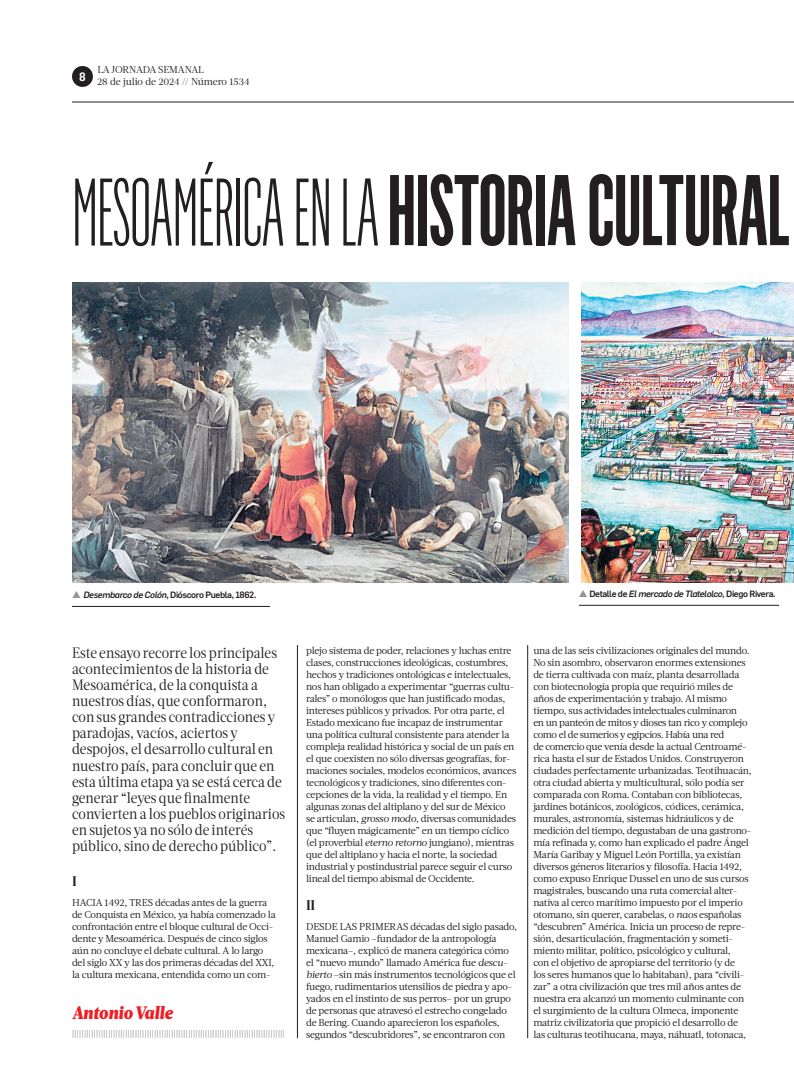
<style>
.page{position:relative;width:794px;height:1083px;background:#fff}
.page>*{position:absolute;margin:0;border:0;box-sizing:border-box;transform-origin:0 0}
.t1{font:600 98.3px "Flama Ultracond";letter-spacing:-.005em;color:#231f20;scale:.9 1}
.t2{font:italic 900 18px "Acta";color:#ee1d23;scale:.9 1}
.t3{font:15px/16px "Acta Deck";letter-spacing:.005em;color:#231f20;scale:.9 1}
.t4{font:700 14px "Acta Headline";color:#231f20}
.t5{font:600 11.9px "Flama Semicond";color:#fff}
.t6{font:10px/12px "Acta";letter-spacing:-.02em;color:#231f20}
.t7{font:10px/12px "Acta Deck";letter-spacing:-.01em;color:#231f20}
.t8{font:italic 500 9px "Flama";letter-spacing:-.04em;color:#231f20}
.t9{font:500 9px "Flama";letter-spacing:-.04em;color:#231f20}
.t10{font:300 8.5px "Acta";color:#231f20}
.s1{font-weight:300;font-size:94px}
.s2{color:#939598}
.s3{font-style:italic}
.s4{font-style:normal}
</style>
<div class="page">
<hr style="left:72px;top:102px;width:722px;height:1px;background:#231f20">
<div style="left:72px;top:66px;width:21px;height:21px;background:#231f20;border-radius:50%"></div>
<hr style="left:297px;top:645px;width:1px;height:393px;background:#231f20">
<hr style="left:527px;top:645px;width:1px;height:393px;background:#231f20">
<hr style="left:72px;top:606px;width:198px;height:1px;background:#231f20">
<img style="left:72px;top:282px;width:496px;height:300px">
<hr style="left:579px;top:605px;width:200px;height:1px;background:#231f20">
<img style="left:581px;top:282px;width:213px;height:300px">
<p class="t5" style="left:79px;top:72px;width:8px">8</p>
<p class="t7" style="left:97px;top:65px;width:154px">LA JORNADA SEMANAL<br>28 de julio de 2024 // Número 1534</p>
<p class="t1" style="left:72px;top:175px;width:799px"><span class="s1">MESOAMÉRICA EN LA</span> HISTORIA CULTURAL</p>
<p class="t9" style="left:72px;top:591px;width:186px"><span class="s2">▲</span> <span class="s3">Desembarco de Colón</span>, Dióscoro Puebla, 1862.</p>
<p class="t8" style="left:579px;top:590px;width:198px"><span class="s2">▲</span> <span class="s4">Detalle de</span> El mercado de Tlatelolco, <span class="s4">Diego Rivera.</span></p>
<p class="t3" style="left:72px;top:646px;width:238px">Este ensayo recorre los principales acontecimientos de la historia de Mesoamérica, de la conquista a nuestros días, que conformaron, con sus grandes contradicciones y paradojas, vacíos, aciertos y despojos, el desarrollo cultural en nuestro país, para concluir que en esta última etapa ya se está cerca de generar “leyes que finalmente convierten a los pueblos originarios en sujetos ya no sólo de interés público, sino de derecho público”.</p>
<p class="t4" style="left:72px;top:876px;width:6px">I</p>
<p class="t6" style="left:72px;top:897px;width:205px">HACIA 1492, TRES décadas antes de la guerra de Conquista en México, ya había comenzado la confrontación entre el bloque cultural de Occi&shy;dente y Mesoamérica. Después de cinco siglos aún no concluye el debate cultural. A lo largo del siglo XX y las dos primeras décadas del XXI, la cultura mexicana, entendida como un com-</p>
<p class="t2" style="left:72px;top:1006px;width:113px">Antonio Valle</p>
<p class="t10" style="left:72px;top:1031px;width:214px">||||||||||||||||||||||||||||||||||||||||||||||||||||||||||||||||||||||||||||||||||||||||</p>
<p class="t6" style="left:306px;top:645px;width:212px">plejo sistema de poder, relaciones y luchas entre clases, construcciones ideológicas, costumbres, hechos y tradiciones ontológicas e intelectuales, nos han obligado a experimentar “guerras cultu&shy;rales” o monólogos que han justificado modas, intereses públicos y privados. Por otra parte, el Estado mexicano fue incapaz de instrumentar una política cultural consistente para atender la compleja realidad histórica y social de un país en el que coexisten no sólo diversas geografías, for&shy;maciones sociales, modelos económicos, avances tecnológicos y tradiciones, sino diferentes con&shy;cepciones de la vida, la realidad y el tiempo. En algunas zonas del altiplano y del sur de México se articulan, <span class="s3">grosso modo</span>, diversas comunidades que “fluyen mágicamente” en un tiempo cíclico (el proverbial <span class="s3">eterno retorno</span> jungiano), mientras que del altiplano y hacia el norte, la sociedad industrial y postindustrial parece seguir el curso lineal del tiempo abismal de Occidente.</p>
<p class="t4" style="left:306px;top:900px;width:11px">II</p>
<p class="t6" style="left:306px;top:921px;width:212px">DESDE LAS PRIMERAS décadas del siglo pasado, Manuel Gamio –fundador de la antropología mexicana–, explicó de manera categórica cómo el “nuevo mundo” llamado América fue <span class="s3">descu&shy;bierto</span> –sin más instrumentos tecnológicos que el fuego, rudimentarios utensilios de piedra y apo&shy;yados en el instinto de sus perros– por un grupo de personas que atravesó el estrecho congelado de Bering. Cuando aparecieron los españoles, segundos “descubridores”, se encontraron con</p>
<p class="t6" style="left:533px;top:645px;width:220px">una de las seis civilizaciones originales del mundo.<br>No sin asombro, observaron enormes extensiones de tierra cultivada con maíz, planta desarrollada con biotecnología propia que requirió miles de años de experimentación y trabajo. Al mismo tiempo, sus actividades intelectuales culminaron<br>en un panteón de mitos y dioses tan rico y complejo como el de sumerios y egipcios. Había una red<br>de comercio que venía desde la actual Centroamé&shy;rica hasta el sur de Estados Unidos. Construyeron ciudades perfectamente urbanizadas. Teotihuacán, otra ciudad abierta y multicultural, sólo podía ser comparada con Roma. Contaban con bibliotecas, jardines botánicos, zoológicos, códices, cerámica, murales, astronomía, sistemas hidráulicos y de medición del tiempo, degustaban de una gastrono&shy;mía refinada y, como han explicado el padre Ángel María Garibay y Miguel León Portilla, ya existían diversos géneros literarios y filosofía. Hacia 1492, como expuso Enrique Dussel en uno de sus cursos magistrales, buscando una ruta comercial alter&shy;nativa al cerco marítimo impuesto por el imperio otomano, sin querer, carabelas, o <span class="s3">naos</span> españolas “descubren” América. Inicia un proceso de repre&shy;sión, desarticulación, fragmentación y someti&shy;miento militar, político, psicológico y cultural,<br>con el objetivo de apropiarse del territorio (y de<br>los seres humanos que lo habitaban), para “civili&shy;zar” a otra civilización que tres mil años antes de nuestra era alcanzó un momento culminante con el surgimiento de la cultura Olmeca, imponente matriz civilizatoria que propició el desarrollo de las culturas teotihucana, maya, náhuatl, totonaca,</p>
</div>
